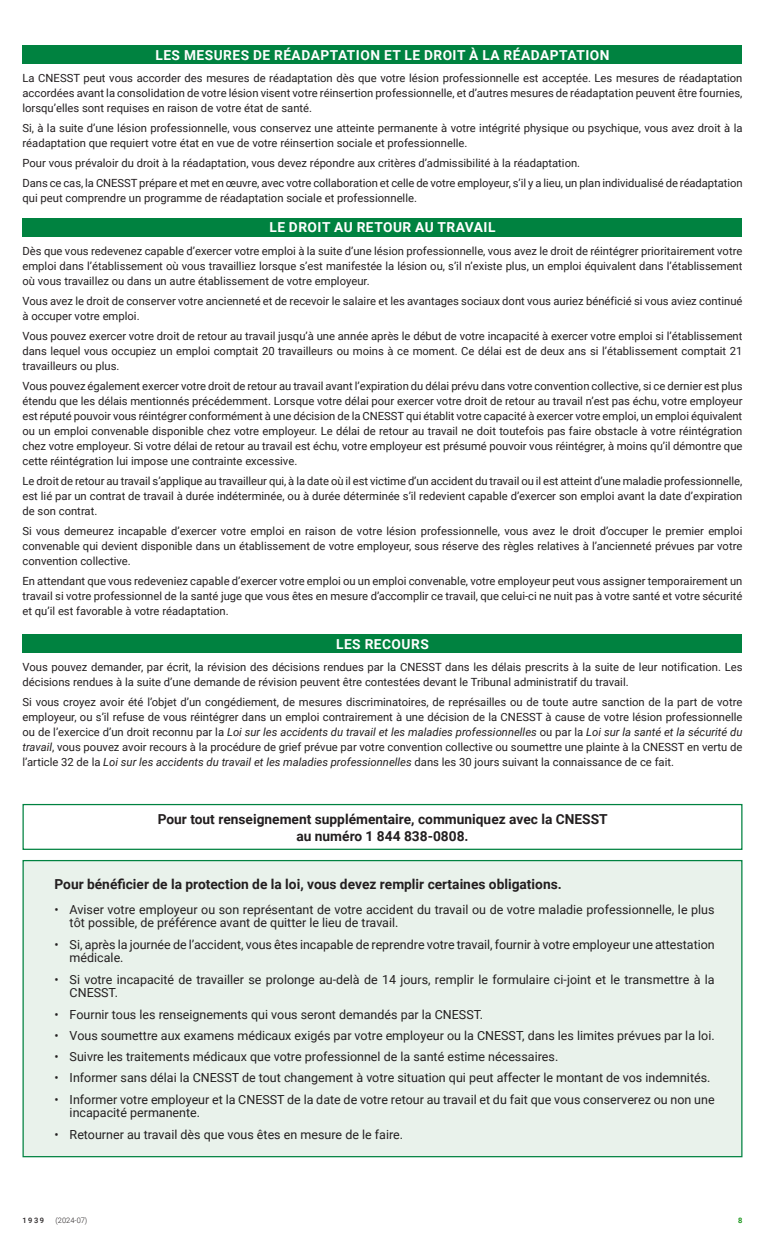
<style>
.page{position:relative;width:765px;height:1260px;background:#fff}
.page>*{position:absolute;margin:0;border:0;box-sizing:border-box;transform-origin:0 0}
.t1{font:700 13.75px/17.5px "Roboto";color:#231f20;text-align:center}
.t2{font:700 13.75px "Roboto";letter-spacing:.035em;color:#fff}
.t3{font:12.5px/13.8px "Roboto";color:#231f20}
.t4{font:11.25px/15px "Roboto";color:#231f20;text-align:justify}
.t5{font:300 7.5px "Roboto";color:#231f20}
.t6{font:500 7.5px "Roboto";color:#231f20}
.t7{font:500 7.5px "Roboto";color:#008a00}
.s1{font-style:italic}
</style>
<div class="page">
<div style="left:22px;top:218px;width:720px;height:19px;background:#008240"></div>
<div style="left:22px;top:634px;width:720px;height:19px;background:#008240"></div>
<div style="left:22px;top:860px;width:720px;height:297px;background:#e9f2eb;border:1px solid #008240"></div>
<div style="left:22px;top:804px;width:720px;height:46px;border:1px solid #008240"></div>
<div style="left:22px;top:45px;width:720px;height:19px;background:#008240"></div>
<p class="t2" style="left:156px;top:45px;width:456px">LES MESURES DE RÉADAPTATION ET LE DROIT À LA RÉADAPTATION</p>
<p class="t4" style="left:22px;top:70px;width:722px">La CNESST peut vous accorder des mesures de réadaptation dès que votre lésion professionnelle est acceptée. Les mesures de réadaptation accordées avant la consolidation de votre lésion visent votre réinsertion professionnelle, et d’autres mesures de réadaptation peuvent être fournies, lorsqu’elles sont requises en raison de votre état de santé.</p>
<p class="t4" style="left:22px;top:120px;width:722px">Si, à la suite d’une lésion professionnelle, vous conservez une atteinte permanente à votre intégrité physique ou psychique, vous avez droit à la réadaptation que requiert votre état en vue de votre réinsertion sociale et professionnelle.</p>
<p class="t4" style="left:22px;top:153px;width:722px;line-height:20px">Pour vous prévaloir du droit à la réadaptation, vous devez répondre aux critères d’admissibilité à la réadaptation.<br>Dans ce cas, la CNESST prépare et met en œuvre, avec votre collaboration et celle de votre employeur, s’il y a lieu, un plan individualisé de réadaptation</p>
<p class="t4" style="left:22px;top:190px;width:396px">qui peut comprendre un programme de réadaptation sociale et professionnelle.</p>
<p class="t2" style="left:269px;top:218px;width:228px">LE DROIT AU RETOUR AU TRAVAIL</p>
<p class="t4" style="left:22px;top:243px;width:722px">Dès que vous redevenez capable d’exercer votre emploi à la suite d’une lésion professionnelle, vous avez le droit de réintégrer prioritairement votre emploi dans l’établissement où vous travailliez lorsque s’est manifestée la lésion ou, s’il n’existe plus, un emploi équivalent dans l’établissement où vous travaillez ou dans un autre établissement de votre employeur.</p>
<p class="t4" style="left:22px;top:293px;width:722px">Vous avez le droit de conserver votre ancienneté et de recevoir le salaire et les avantages sociaux dont vous auriez bénéficié si vous aviez continué à occuper votre emploi.</p>
<p class="t4" style="left:22px;top:328px;width:722px">Vous pouvez exercer votre droit de retour au travail jusqu’à une année après le début de votre incapacité à exercer votre emploi si l’établissement dans lequel vous occupiez un emploi comptait 20 travailleurs ou moins à ce moment. Ce délai est de deux ans si l’établissement comptait 21 travailleurs ou plus.</p>
<p class="t4" style="left:22px;top:378px;width:722px">Vous pouvez également exercer votre droit de retour au travail avant l’expiration du délai prévu dans votre convention collective, si ce dernier est plus étendu que les délais mentionnés précédemment. Lorsque votre délai pour exercer votre droit de retour au travail n’est pas échu, votre employeur est réputé pouvoir vous réintégrer conformément à une décision de la CNESST qui établit votre capacité à exercer votre emploi, un emploi équivalent ou un emploi convenable disponible chez votre employeur. Le délai de retour au travail ne doit toutefois pas faire obstacle à votre réintégration chez votre employeur. Si votre délai de retour au travail est échu, votre employeur est présumé pouvoir vous réintégrer, à moins qu’il démontre que cette réintégration lui impose une contrainte excessive.</p>
<p class="t4" style="left:22px;top:473px;width:722px">Le droit de retour au travail s’applique au travailleur qui, à la date où il est victime d’un accident du travail ou il est atteint d’une maladie professionnelle, est lié par un contrat de travail à durée indéterminée, ou à durée déterminée s’il redevient capable d’exercer son emploi avant la date d’expiration de son contrat.</p>
<p class="t4" style="left:22px;top:523px;width:722px">Si vous demeurez incapable d’exercer votre emploi en raison de votre lésion professionnelle, vous avez le droit d’occuper le premier emploi convenable qui devient disponible dans un établissement de votre employeur, sous réserve des règles relatives à l’ancienneté prévues par votre convention collective.</p>
<p class="t4" style="left:22px;top:573px;width:722px">En attendant que vous redeveniez capable d’exercer votre emploi ou un emploi convenable, votre employeur peut vous assigner temporairement un travail si votre professionnel de la santé juge que vous êtes en mesure d’accomplir ce travail, que celui-ci ne nuit pas à votre santé et votre sécurité et qu’il est favorable à votre réadaptation.</p>
<p class="t2" style="left:336px;top:634px;width:94px">LES RECOURS</p>
<p class="t4" style="left:22px;top:659px;width:722px">Vous pouvez demander, par écrit, la révision des décisions rendues par la CNESST dans les délais prescrits à la suite de leur notification. Les décisions rendues à la suite d’une demande de révision peuvent être contestées devant le Tribunal administratif du travail.</p>
<p class="t4" style="left:22px;top:694px;width:722px">Si vous croyez avoir été l’objet d’un congédiement, de mesures discriminatoires, de représailles ou de toute autre sanction de la part de votre employeur, ou s’il refuse de vous réintégrer dans un emploi contrairement à une décision de la CNESST à cause de votre lésion professionnelle ou de l’exercice d’un droit reconnu par la <span class="s1">Loi sur les accidents du travail et les maladies professionnelles</span> ou par la <span class="s1">Loi sur la santé et la sécurité du travail</span>, vous pouvez avoir recours à la procédure de grief prévue par votre convention collective ou soumettre une plainte à la CNESST en vertu de l’article 32 de la <span class="s1">Loi sur les accidents du travail et les maladies professionnelles</span> dans les 30 jours suivant la connaissance de ce fait.</p>
<p class="t1" style="left:158px;top:810px;width:451px">Pour tout renseignement supplémentaire, communiquez avec la CNESST au numéro 1 844 838-0808.</p>
<p class="t1" style="left:54px;top:875px;width:509px">Pour bénéficier de la protection de la loi, vous devez remplir certaines obligations.</p>
<p class="t3" style="left:70px;top:902px;width:646px;text-indent:-15px">• Aviser votre employeur ou son représentant de votre accident du travail ou de votre maladie professionnelle, le plus tôt possible, de préférence avant de quitter le lieu de travail.</p>
<p class="t3" style="left:70px;top:937px;width:647px;text-indent:-15px">• Si, après la journée de l’accident, vous êtes incapable de reprendre votre travail, fournir à votre employeur une attestation médicale.</p>
<p class="t3" style="left:70px;top:972px;width:646px;text-indent:-15px">• Si votre incapacité de travailler se prolonge au-delà de 14 jours, remplir le formulaire ci-joint et le transmettre à la<br>CNESST.</p>
<p class="t3" style="left:55px;top:1007px;width:430px">• Fournir tous les renseignements qui vous seront demandés par la CNESST.</p>
<p class="t3" style="left:55px;top:1028px;width:662px">• Vous soumettre aux examens médicaux exigés par votre employeur ou la CNESST, dans les limites prévues par la loi.</p>
<p class="t3" style="left:55px;top:1049px;width:505px">• Suivre les traitements médicaux que votre professionnel de la santé estime nécessaires.</p>
<p class="t3" style="left:55px;top:1071px;width:657px">• Informer sans délai la CNESST de tout changement à votre situation qui peut affecter le montant de vos indemnités.</p>
<p class="t3" style="left:70px;top:1092px;width:647px;text-indent:-15px">• Informer votre employeur et la CNESST de la date de votre retour au travail et du fait que vous conserverez ou non une incapacité permanente.</p>
<p class="t3" style="left:55px;top:1127px;width:350px">• Retourner au travail dès que vous êtes en mesure de le faire.</p>
<p class="t6" style="left:22px;top:1215px;width:23px">1939</p>
<p class="t5" style="left:56px;top:1215px;width:33px">(2024-07)</p>
<p class="t7" style="left:738px;top:1215px;width:6px">8</p>
</div>
